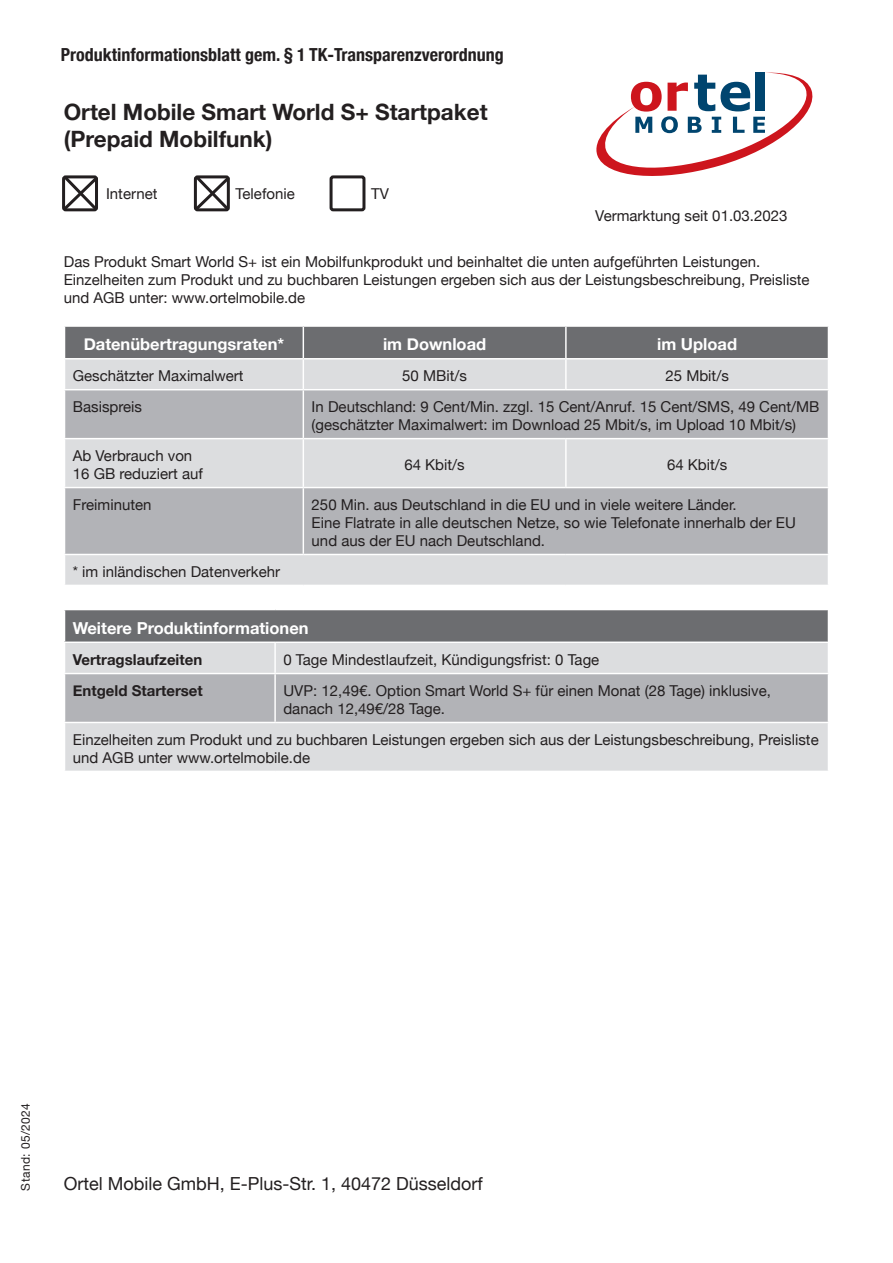
<style>
.page{position:relative;width:893px;height:1263px;background:#fff}
.page>*{position:absolute;margin:0;border:0;box-sizing:border-box;transform-origin:0 0}
.t1{font:700 22.5px/27px "Helvetica Neue";color:#231f20}
.t2{font:700 condensed 18px "Helvetica Neue";color:#231f20}
.t3{font:18px "Helvetica Neue";color:#231f20}
.t4{font:700 16.5px "Helvetica Neue";color:#fff}
.t5{font:15px/18px "Helvetica Neue";color:#231f20}
.t6{font:700 15px "Helvetica Neue";color:#231f20}
.t7{font:12px "Helvetica Neue";letter-spacing:.04em;color:#231f20}
</style>
<div class="page">
<div style="left:330px;top:175px;width:35px;height:36px;border:3px solid #231f20;border-radius:2px"></div>
<svg style="left:193px;top:175px;width:37px;height:37px"></svg>
<svg style="left:62px;top:175px;width:36px;height:37px"></svg>
<div style="left:65px;top:327px;width:763px;height:31px;background:#6c6d70"></div>
<div style="left:65px;top:359px;width:763px;height:226px;background:#dcdddf"></div>
<svg style="left:65px;top:390px;width:763px;height:164px;background:#bfc0c3"></svg>
<hr style="left:303px;top:327px;width:1px;height:31px;background:#fff">
<hr style="left:565px;top:327px;width:2px;height:31px;background:#fff">
<hr style="left:303px;top:359px;width:1px;height:30px;background:#fff">
<hr style="left:565px;top:359px;width:2px;height:30px;background:#fff">
<hr style="left:64px;top:389px;width:239px;height:1px;background:#fff">
<hr style="left:303px;top:389px;width:263px;height:1px;background:#fff">
<hr style="left:303px;top:390px;width:1px;height:48px;background:#fff">
<hr style="left:566px;top:389px;width:263px;height:1px;background:#fff">
<hr style="left:64px;top:438px;width:239px;height:1px;background:#fff">
<hr style="left:303px;top:438px;width:263px;height:1px;background:#fff">
<hr style="left:303px;top:439px;width:1px;height:48px;background:#fff">
<hr style="left:566px;top:438px;width:263px;height:1px;background:#fff">
<hr style="left:565px;top:439px;width:2px;height:48px;background:#fff">
<hr style="left:64px;top:487px;width:239px;height:1px;background:#fff">
<hr style="left:303px;top:487px;width:263px;height:1px;background:#fff">
<hr style="left:303px;top:488px;width:1px;height:66px;background:#fff">
<hr style="left:566px;top:487px;width:263px;height:1px;background:#fff">
<hr style="left:64px;top:554px;width:239px;height:1px;background:#fff">
<hr style="left:303px;top:554px;width:263px;height:1px;background:#fff">
<hr style="left:566px;top:554px;width:263px;height:1px;background:#fff">
<div style="left:65px;top:609px;width:763px;height:33px;background:#6c6d70"></div>
<div style="left:65px;top:643px;width:763px;height:128px;background:#dcdddf"></div>
<div style="left:65px;top:674px;width:763px;height:48px;background:#b2b3b7"></div>
<hr style="left:64px;top:609px;width:211px;height:1px;background:#fff">
<hr style="left:275px;top:609px;width:554px;height:1px;background:#fff">
<hr style="left:64px;top:641px;width:211px;height:2px;background:#fff">
<hr style="left:275px;top:641px;width:554px;height:2px;background:#fff">
<hr style="left:274px;top:643px;width:2px;height:30px;background:#fff">
<hr style="left:64px;top:673px;width:211px;height:1px;background:#fff">
<hr style="left:275px;top:673px;width:554px;height:1px;background:#fff">
<hr style="left:274px;top:674px;width:2px;height:48px;background:#fff">
<hr style="left:64px;top:722px;width:211px;height:1px;background:#fff">
<hr style="left:275px;top:722px;width:554px;height:1px;background:#fff">
<svg style="left:596px;top:72px;width:217px;height:104px"></svg>
<p class="t2" style="left:61px;top:40px;width:444px">Produktinformationsblatt gem. § 1 TK-Transparenzverordnung</p>
<p class="t1" style="left:64px;top:99px;width:425px">Ortel Mobile Smart World S+ Startpaket (Prepaid Mobilfunk)</p>
<p class="t5" style="left:106px;top:185px;width:53px">Internet</p>
<p class="t5" style="left:236px;top:185px;width:61px">Telefonie</p>
<p class="t5" style="left:371px;top:185px;width:19px">TV</p>
<p class="t5" style="left:595px;top:208px;width:194px">Vermarktung seit 01.03.2023</p>
<p class="t5" style="left:64px;top:254px;width:747px">Das Produkt Smart World S+ ist ein Mobilfunkprodukt und beinhaltet die unten aufgeführten Leistungen.<br>Einzelheiten zum Produkt und zu buchbaren Leistungen ergeben sich aus der Leistungsbeschreibung, Preisliste und AGB unter: www.ortelmobile.de</p>
<p class="t4" style="left:84px;top:332px;width:202px">Datenübertragungsraten*</p>
<p class="t4" style="left:383px;top:332px;width:105px">im Download</p>
<p class="t4" style="left:657px;top:332px;width:81px">im Upload</p>
<p class="t5" style="left:73px;top:368px;width:172px">Geschätzter Maximalwert</p>
<p class="t5" style="left:402px;top:368px;width:66px">50 MBit/s</p>
<p class="t5" style="left:665px;top:368px;width:65px">25 Mbit/s</p>
<p class="t5" style="left:73px;top:399px;width:71px">Basispreis</p>
<p class="t5" style="left:312px;top:399px;width:509px">In Deutschland: 9 Cent/Min. zzgl. 15 Cent/Anruf. 15 Cent/SMS, 49 Cent/MB (geschätzter Maximalwert: im Download 25 Mbit/s, im Upload 10 Mbit/s)</p>
<p class="t5" style="left:73px;top:448px;width:132px">Ab Verbrauch von<br>16 GB reduziert auf</p>
<p class="t5" style="left:404px;top:457px;width:62px">64 Kbit/s</p>
<p class="t5" style="left:667px;top:457px;width:62px">64 Kbit/s</p>
<p class="t5" style="left:73px;top:497px;width:80px">Freiminuten</p>
<p class="t5" style="left:312px;top:497px;width:486px">250 Min. aus Deutschland in die EU und in viele weitere Länder.<br>Eine Flatrate in alle deutschen Netze, so wie Telefonate innerhalb der EU und aus der EU nach Deutschland.</p>
<p class="t5" style="left:73px;top:564px;width:209px">* im inländischen Datenverkehr</p>
<p class="t4" style="left:73px;top:615px;width:237px">Weitere Produktinformationen</p>
<p class="t6" style="left:73px;top:648px;width:131px">Vertragslaufzeiten</p>
<p class="t5" style="left:283px;top:651px;width:317px">0 Tage Mindestlaufzeit, Kündigungsfrist: 0 Tage</p>
<p class="t6" style="left:73px;top:679px;width:132px">Entgeld Starterset</p>
<p class="t5" style="left:283px;top:683px;width:489px">UVP: 12,49€. Option Smart World S+ für einen Monat (28 Tage) inklusive, danach 12,49€/28 Tage.</p>
<p class="t5" style="left:73px;top:732px;width:747px">Einzelheiten zum Produkt und zu buchbaren Leistungen ergeben sich aus der Leistungsbeschreibung, Preisliste und AGB unter www.ortelmobile.de</p>
<p class="t7" style="left:17px;top:1191px;width:89px;rotate:-90deg">Stand: 05/2024</p>
<p class="t3" style="left:64px;top:1170px;width:421px">Ortel Mobile GmbH, E-Plus-Str. 1, 40472 Düsseldorf</p>
</div>
